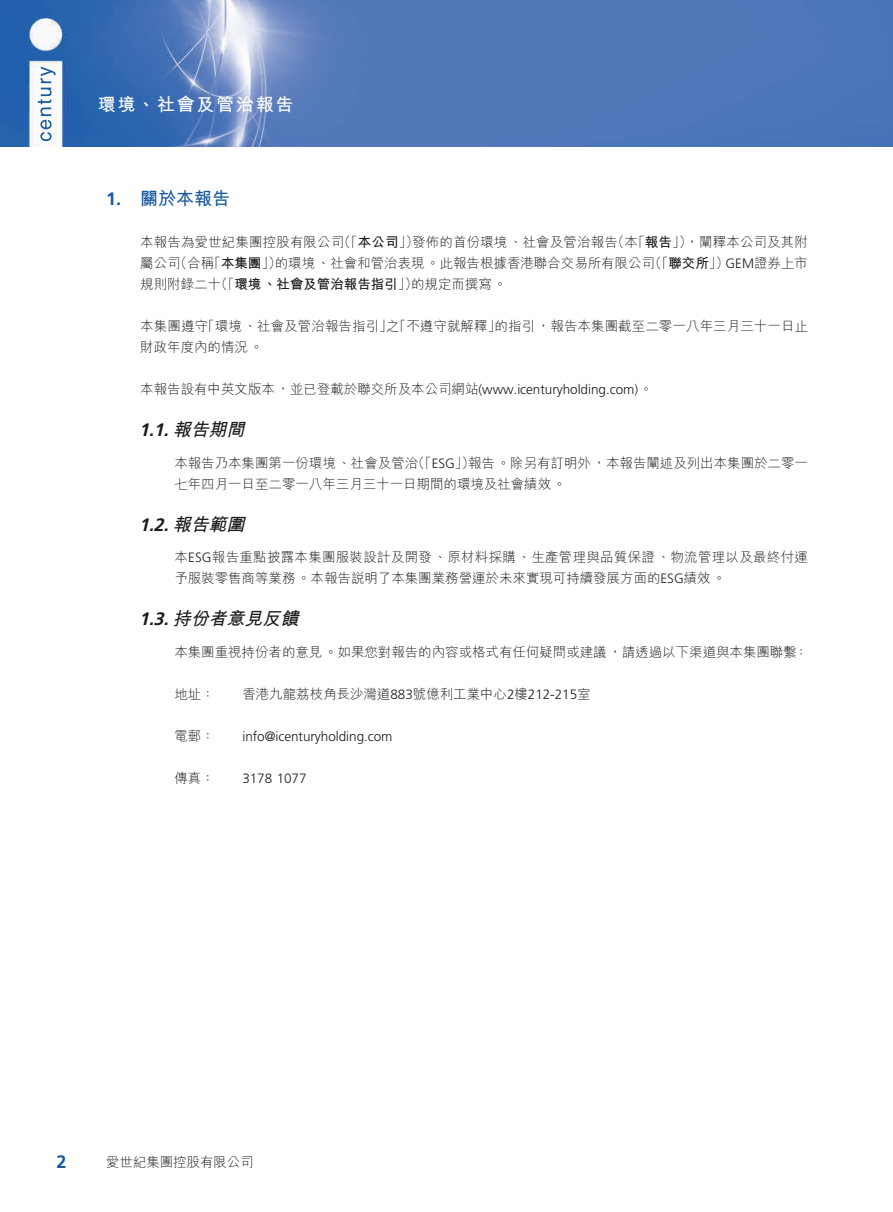
<style>
.page{position:relative;width:893px;height:1212px;background:#fff}
.page>*{position:absolute;margin:0;border:0;box-sizing:border-box;transform-origin:0 0}
.t1{font:italic 700 18px "Frutiger LT Std";color:#1c1c1b}
.t2{font:italic 700 18px "M Hei HK";color:#1c1c1b}
.t3{font:700 18px "M Hei HK";letter-spacing:.095em;color:#fff}
.t4{font:700 18px "M Hei HK";letter-spacing:-.005em;color:#195a9f}
.t5{font:700 18px "Frutiger LT Std";color:#195a9f}
.t6{font:300 13.5px/21px "M Hei HK";letter-spacing:-.005em;color:#1c1c1b}
.t7{font:300 13.5px/21px "M Hei HK";letter-spacing:.02em;color:#1c1c1b}
.t8{font:300 13.5px "Frutiger LT Std";letter-spacing:-.005em;color:#1c1c1b}
.s1{font-family:"Frutiger LT Std"}
.s2{font-weight:700}
.s3{font-family:"M Hei HK"}
</style>
<div class="page">
<img style="left:0;top:0;width:893px;height:146px">
<svg style="left:38px;top:67px;width:18px;height:74px"></svg>
<h1 class="t3" style="left:98px;top:92px;width:197px">環境、社會及管治報告</h1>
<h1 class="t4" style="left:106px;top:185px;width:125px"><span class="s1">1.</span> 關於本報告</h1>
<p class="t6" style="left:140px;top:231px;width:669px;text-align:justify">本報告為愛世紀集團控股有限公司（「<span class="s2">本公司</span>」）發佈的首份環境、社會及管治報告（本「<span class="s2">報告</span>」），闡釋本公司及其附屬公司（合稱「<span class="s2">本集團</span>」）的環境、社會和管治表現。此報告根據香港聯合交易所有限公司（「<span class="s2">聯交所</span>」）<span class="s1">GEM</span>證券上市規則附錄二十（「<span class="s2">環境、社會及管治報告指引</span>」）的規定而撰寫。</p>
<p class="t6" style="left:140px;top:315px;width:669px">本集團遵守「環境、社會及管治報告指引」之「不遵守就解釋」的指引，報告本集團截至二零一八年三月三十一日止財政年度內的情況。</p>
<p class="t6" style="left:140px;top:378px;width:514px">本報告設有中英文版本，並已登載於聯交所及本公司網站<span class="s1">(www.icenturyholding.com)</span>。</p>
<h1 class="t1" style="left:139px;top:419px;width:113px">1.1.<span class="s3">報告期間</span></h1>
<p class="t6" style="left:174px;top:452px;width:635px">本報告乃本集團第一份環境、社會及管治（「<span class="s1">ESG</span>」）報告。除另有訂明外，本報告闡述及列出本集團於二零一七年四月一日至二零一八年三月三十一日期間的環境及社會績效。</p>
<h1 class="t1" style="left:139px;top:514px;width:113px">1.2.<span class="s3">報告範圍</span></h1>
<p class="t7" style="left:174px;top:546px;width:635px">本<span class="s1">ESG</span>報告重點披露本集團服裝設計及開發、原材料採購、生產管理與品質保證、物流管理以及最終付運予服裝零售商等業務。本報告說明了本集團業務營運於未來實現可持續發展方面的<span class="s1">ESG</span>績效。</p>
<h1 class="t2" style="left:139px;top:606px;width:167px"><span class="s1">1.3.</span>持份者意見反饋</h1>
<p class="t6" style="left:174px;top:641px;width:635px">本集團重視持份者的意見。如果您對報告的內容或格式有任何疑問或建議，請透過以下渠道與本集團聯繫：</p>
<p class="t6" style="left:174px;top:683px;width:42px">地址：</p>
<p class="t6" style="left:242px;top:683px;width:350px">香港九龍荔枝角長沙灣道<span class="s1">883</span>號億利工業中心<span class="s1">2</span>樓<span class="s1">212-215</span>室</p>
<p class="t6" style="left:174px;top:725px;width:42px">電郵：</p>
<p class="t8" style="left:242px;top:729px;width:152px">info@icenturyholding.com</p>
<p class="t6" style="left:174px;top:767px;width:42px">傳真：</p>
<p class="t8" style="left:242px;top:771px;width:66px">3178 1077</p>
<h1 class="t5" style="left:57px;top:1151px;width:12px">2</h1>
<p class="t6" style="left:106px;top:1151px;width:149px">愛世紀集團控股有限公司</p>
</div>
